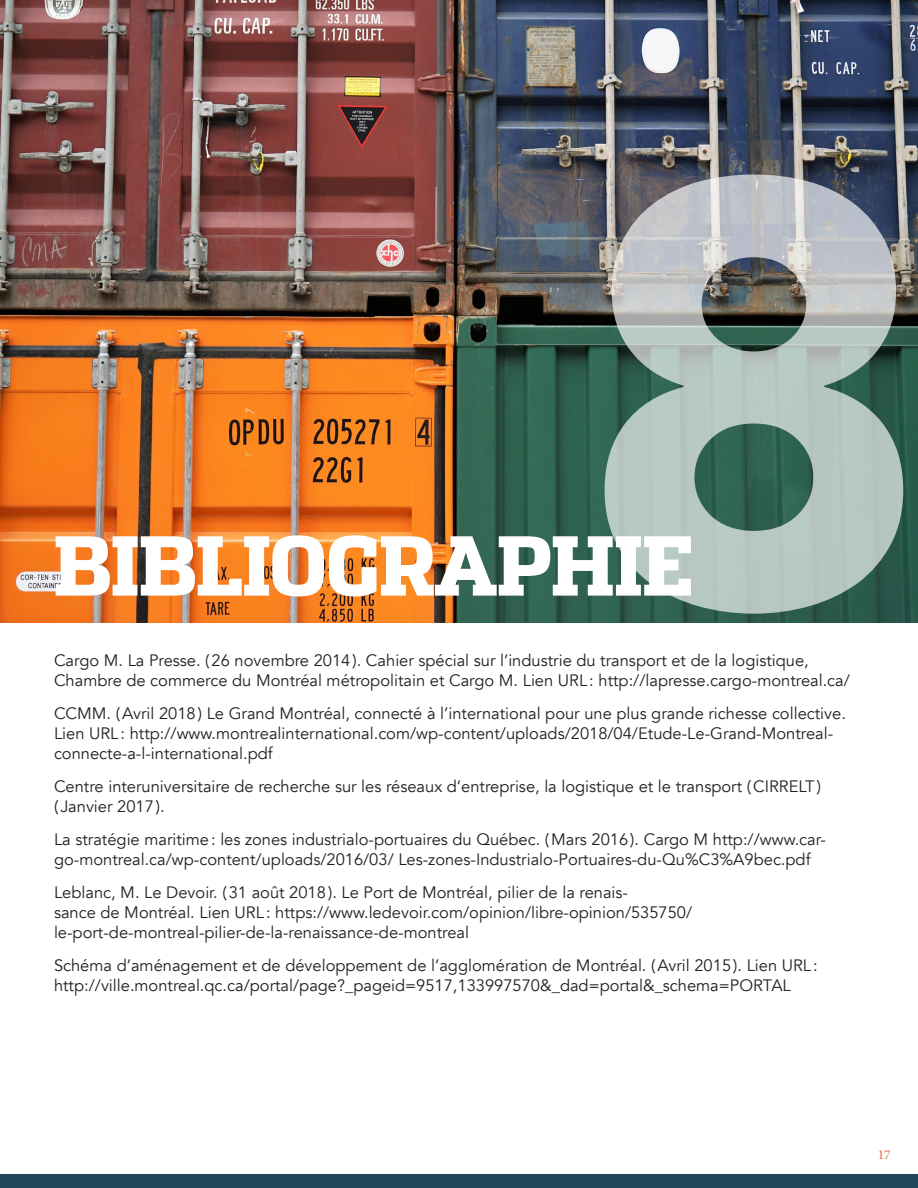
<style>
.page{position:relative;width:918px;height:1188px;background:#fff}
.page>*{position:absolute;margin:0;border:0;box-sizing:border-box;transform-origin:0 0}
.t1{font:900 600px "Avenir";color:#fff}
.Titre{font:800 82.5px "Sommet Slab";color:#fff}
.Texte{font:16.5px/19.8px "Avenir";color:#231f20}
.t2{font:13.5px "Minion Pro";color:#e76839}
</style>
<div class="page">
<div style="left:0;top:1174px;width:918px;height:14px;background:#214759"></div>
<img style="left:0;top:0;width:918px;height:623px">
<h1 class="t1" style="left:576px;top:-117px;width:357px">8</h1>
<p class="Titre" style="left:54px;top:511px;width:640px">BIBLIOGRAPHIE</p>
<p class="Texte" style="left:54px;top:651px;width:756px">Cargo M. La Presse. (26 novembre 2014). Cahier spécial sur l’industrie du transport et de la logistique,</p>
<p class="Texte" style="left:54px;top:671px;width:797px">Chambre de commerce du Montréal métropolitain et Cargo M. Lien URL : http://lapresse.cargo-montreal.ca/</p>
<p class="Texte" style="left:54px;top:704px;width:793px">CCMM. (Avril 2018) Le Grand Montréal, connecté à l’international pour une plus grande richesse collective.<br>Lien URL : http://www.montrealinternational.com/wp-content/uploads/2018/04/Etude-Le-Grand-Montreal&shy;connecte-a-l-international.pdf</p>
<p class="Texte" style="left:54px;top:777px;width:769px">Centre interuniversitaire de recherche sur les réseaux d’entreprise, la logistique et le transport (CIRRELT) ( Janvier 2017).</p>
<p class="Texte" style="left:54px;top:830px;width:773px">La stratégie maritime: les zones industrialo-portuaires du Québec. (Mars 2016). Cargo M http://www.car&shy;go-montreal.ca/wp-content/uploads/2016/03/ Les-zones-Industrialo-Portuaires-du-Qu%C3%A9bec.pdf</p>
<p class="Texte" style="left:54px;top:883px;width:640px">Leblanc, M. Le Devoir. (31 août 2018). Le Port de Montréal, pilier de la renais-<br>sance de Montréal. Lien URL : https://www.ledevoir.com/opinion/libre-opinion/535750/ le-port-de-montreal-pilier-de-la-renaissance-de-montreal</p>
<p class="Texte" style="left:54px;top:956px;width:765px">Schéma d’aménagement et de développement de l’agglomération de Montréal. (Avril 2015). Lien URL : http://ville.montreal.qc.ca/portal/page?_pageid=9517,133997570&amp;_dad=portal&amp;_schema=PORTAL</p>
<p class="t2" style="left:878px;top:1146px;width:14px">17</p>
</div>
